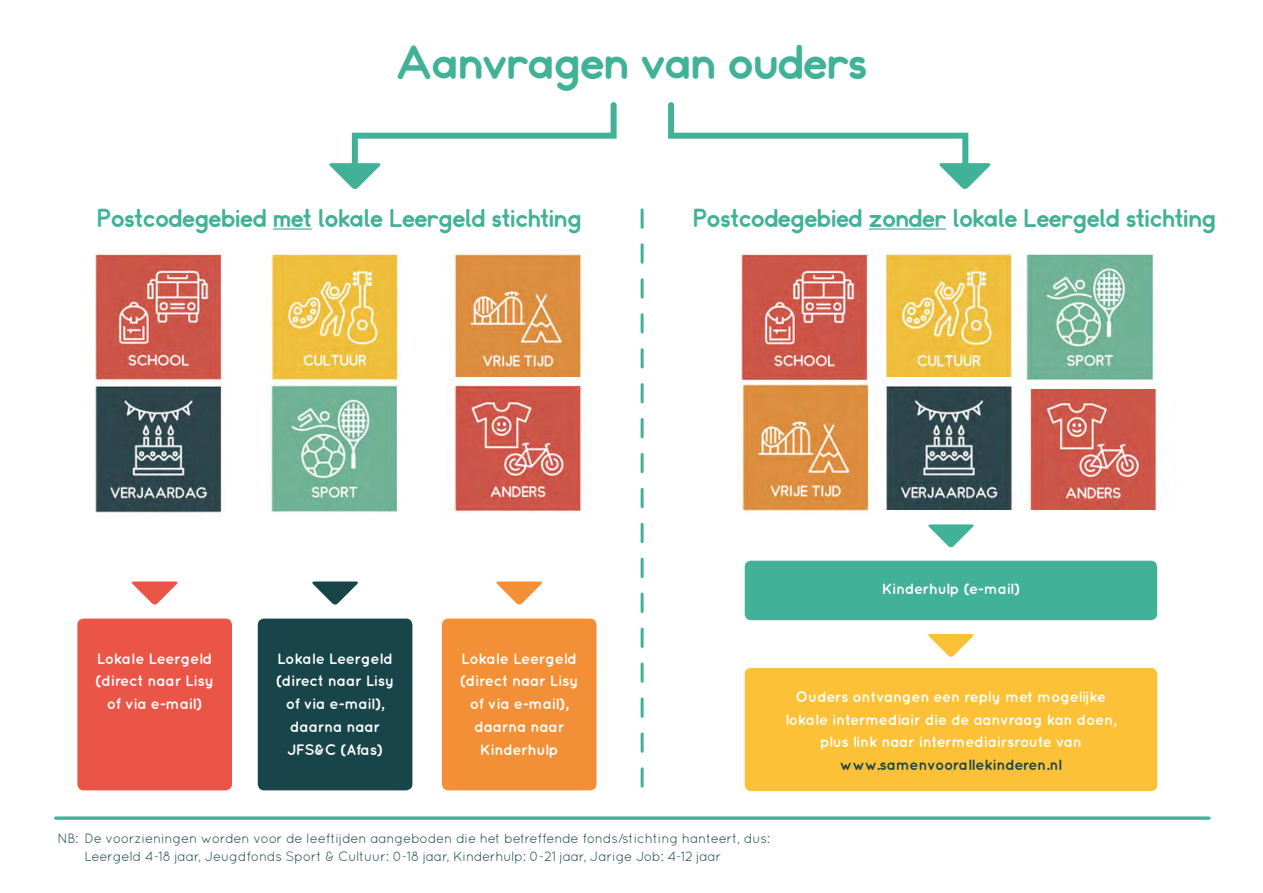
<style>
.page{position:relative;width:1263px;height:893px;background:#fff}
.page>*{position:absolute;margin:0;border:0;box-sizing:border-box;transform-origin:0 0}
.t1{font:45px "Somatic Rounded";color:#41b297}
.t2{font:24px "Somatic Rounded";color:#41b297}
.t3{font:700 15.15px/22.8px "Quicksand";letter-spacing:-.02em;color:#fff;text-align:center}
.t4{font:700 15px/22.5px "Quicksand";letter-spacing:-.02em;color:#fff;text-align:center}
.t5{font:700 15px "Quicksand";letter-spacing:-.02em;color:#18454a}
.t6{font:13.5px/18px "Quicksand";letter-spacing:-.02em;color:#18454a}
</style>
<div class="page">
<hr style="left:273px;top:228px;width:39px;height:2px;background:#41b297">
<div style="left:77px;top:619px;width:155px;height:171px;background:#ea5548;border-radius:6px"></div>
<div style="left:258px;top:619px;width:154px;height:171px;background:#18454a;border-radius:6px"></div>
<div style="left:442px;top:619px;width:154px;height:171px;background:#f39037;border-radius:6px"></div>
<div style="left:745px;top:561px;width:412px;height:59px;background:#41b297;border-radius:6px"></div>
<div style="left:745px;top:668px;width:412px;height:123px;background:#fcc137;border-radius:6px"></div>
<svg style="left:132px;top:581px;width:46px;height:24px"></svg>
<svg style="left:312px;top:581px;width:46px;height:24px"></svg>
<svg style="left:496px;top:581px;width:46px;height:24px"></svg>
<svg style="left:928px;top:634px;width:46px;height:23px"></svg>
<svg style="left:928px;top:524px;width:46px;height:24px"></svg>
<svg style="left:329px;top:102px;width:288px;height:87px"></svg>
<svg style="left:668px;top:102px;width:323px;height:87px"></svg>
<hr style="left:869px;top:228px;width:77px;height:2px;background:#41b297">
<img style="left:94px;top:253px;width:131px;height:260px">
<img style="left:271px;top:253px;width:129px;height:260px">
<img style="left:741px;top:253px;width:275px;height:134px">
<img style="left:738px;top:384px;width:133px;height:130px">
<img style="left:884px;top:377px;width:273px;height:132px">
<img style="left:1022px;top:254px;width:135px;height:134px">
<img style="left:454px;top:254px;width:128px;height:123px">
<img style="left:451px;top:383px;width:131px;height:131px">
<svg style="left:641px;top:210px;width:3px;height:576px"></svg>
<svg style="left:56px;top:816px;width:1153px;height:4px;background:#5ebda7"></svg>
<h1 class="t1" style="left:396px;top:43px;width:473px">Aanvragen van ouders</h1>
<h2 class="t2" style="left:97px;top:207px;width:486px">Postcodegebied met lokale Leergeld stichting</h2>
<h2 class="t2" style="left:693px;top:207px;width:524px">Postcodegebied zonder lokale Leergeld stichting</h2>
<p class="t3" style="left:95px;top:647px;width:120px">Lokale Leergeld (direct naar Lisy of via e-mail)</p>
<p class="t3" style="left:276px;top:647px;width:120px">Lokale Leergeld (direct naar Lisy of via e-mail), daarna naar<br>JFS&amp;C (Afas)</p>
<p class="t3" style="left:460px;top:647px;width:120px">Lokale Leergeld (direct naar Lisy of via e-mail), daarna naar<br>Kinderhulp</p>
<p class="t4" style="left:882px;top:577px;width:140px">Kinderhulp (e-mail)</p>
<p class="t4" style="left:785px;top:685px;width:332px">Ouders ontvangen een reply met mogelijke lokale intermediair die de aanvraag kan doen, plus link naar intermediairsroute van</p>
<p class="t5" style="left:840px;top:756px;width:223px">www.samenvoorallekinderen.nl</p>
<p class="t6" style="left:84px;top:829px;width:687px;text-indent:-27px">NB: De voorzieningen worden voor de leeftijden aangeboden die het betreffende fonds/stichting hanteert, dus:<br>Leergeld 4-18 jaar, Jeugdfonds Sport &amp; Cultuur: 0-18 jaar, Kinderhulp: 0-21 jaar, Jarige Job: 4-12 jaar</p>
</div>
